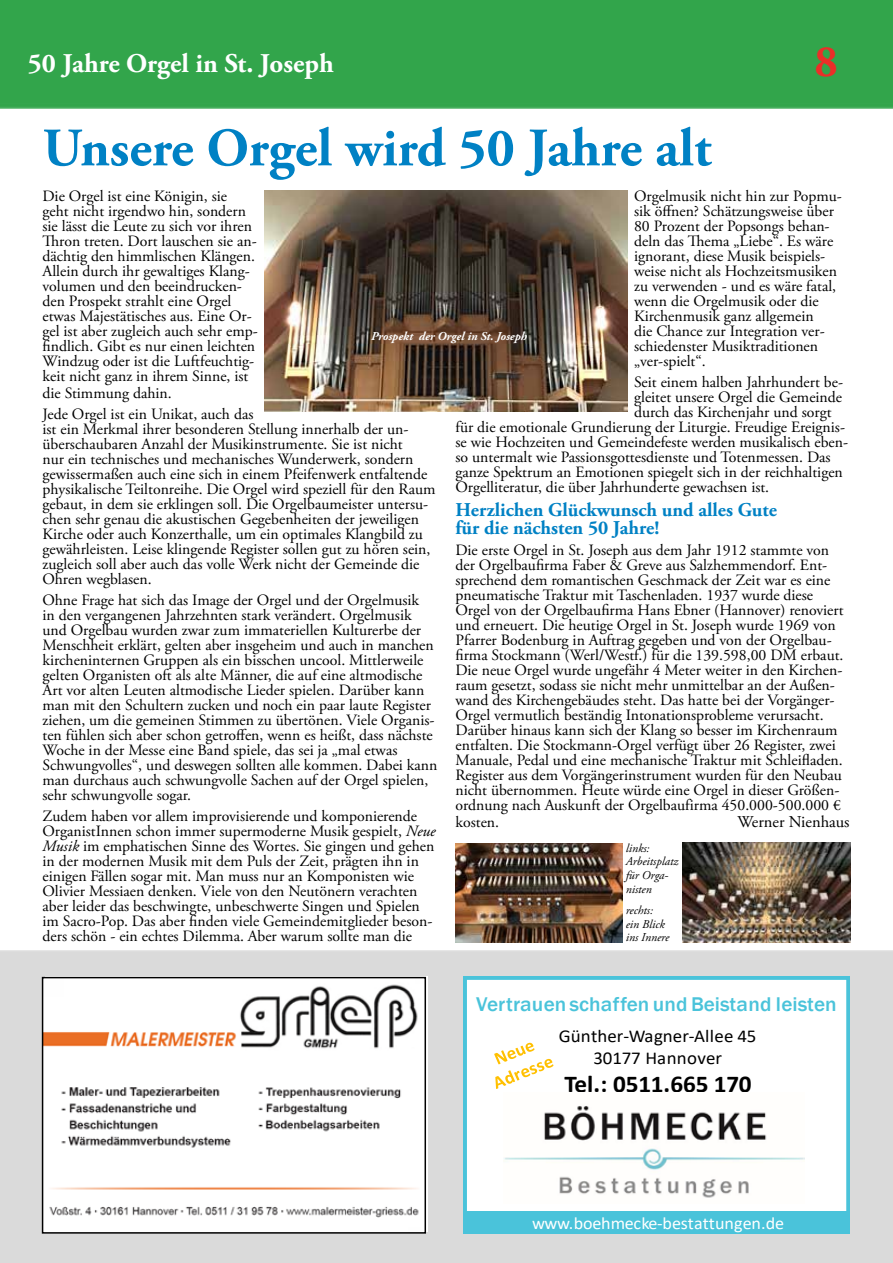
<style>
.page{position:relative;width:893px;height:1263px;background:#fff}
.page>*{position:absolute;margin:0;border:0;box-sizing:border-box;transform-origin:0 0}
.t1{font:700 54px "Adobe Garamond Pro";color:#0081c4}
.t2{font:700 45px "Adobe Garamond Pro";color:#eb2e28}
.t3{font:700 27px "Adobe Garamond Pro";color:#fff}
.t4{font:700 24.15px "Calibri";letter-spacing:-.01em;color:#000;scale:1.04 1}
.t5{font:500 20.4px "Franklin Gothic";letter-spacing:.01em;color:#4ac3da;scale:1.04 1}
.t6{font:700 19.5px/18px "Adobe Garamond Pro";color:#0081c4}
.t7{font:18.15px/21.9px "Calibri";letter-spacing:.005em;color:#000;text-align:center;scale:1.04 1}
.t8{font:17.4px "Calibri";letter-spacing:-.005em;color:#fff;scale:1.04 1}
.t9{font:16.5px "Adobe Garamond Pro";color:#000}
.t10{font:15.75px/15px "Adobe Garamond Pro";color:#000}
.t11{font:italic 12px/13.8px "Adobe Garamond Pro";color:#000}
.t12{font:italic 700 12px "Adobe Garamond Pro";color:#fff}
.s1{font-style:italic}
</style>
<div class="page">
<div style="left:0;top:0;width:893px;height:109px;background:#32a54b"></div>
<div style="left:0;top:950px;width:893px;height:313px;background:#dadada"></div>
<img style="left:45px;top:980px;width:378px;height:250px">
<div style="left:42px;top:977px;width:384px;height:256px;border:2px solid #000"></div>
<div style="left:464px;top:977px;width:385px;height:256px;background:#fff"></div>
<div style="left:465px;top:1211px;width:384px;height:22px;background:#4ac3da"></div>
<svg style="left:494px;top:1043px;width:59px;height:46px;background:#fff3cf"></svg>
<img style="left:503px;top:1093px;width:302px;height:111px">
<img style="left:264px;top:190px;width:363px;height:221px">
<img style="left:456px;top:843px;width:166px;height:99px">
<img style="left:682px;top:843px;width:169px;height:99px">
<h3 class="t3" style="left:28px;top:48px;width:308px">50 Jahre Orgel in St. Joseph</h3>
<h2 class="t2" style="left:815px;top:36px;width:25px">8</h2>
<h1 class="t1" style="left:43px;top:117px;width:670px">Unsere Orgel wird 50 Jahre alt</h1>
<p class="t10" style="left:634px;top:189px;width:209px">Orgelmusik nicht hin zur Popmu&shy;sik öffnen? Schätzungsweise über<br>80 Prozent der Popsongs behan&shy;deln das Thema „Liebe“. Es wäre ignorant, diese Musik beispiels&shy;weise nicht als Hochzeitsmusiken zu verwenden - und es wäre fatal, wenn die Orgelmusik oder die<br>Kirchenmusik ganz allgemein<br>die Chance zur Integration ver&shy;schiedenster Musiktraditionen „ver-spielt“.</p>
<p class="t10" style="left:634px;top:375px;width:211px">Seit einem halben Jahrhundert be-</p>
<p class="t10" style="left:634px;top:390px;width:210px">gleitet unsere Orgel die Gemeinde</p>
<p class="t10" style="left:634px;top:405px;width:199px">durch das Kirchenjahr und sorgt</p>
<p class="t10" style="left:455px;top:420px;width:391px">für die emotionale Grundierung der Liturgie. Freudige Ereignis-</p>
<p class="t10" style="left:455px;top:435px;width:394px">se wie Hochzeiten und Gemeindefeste werden musikalisch eben-</p>
<p class="t10" style="left:455px;top:450px;width:377px">so untermalt wie Passionsgottesdienste und Totenmessen. Das</p>
<p class="t10" style="left:455px;top:465px;width:389px">ganze Spektrum an Emotionen spiegelt sich in der reichhaltigen</p>
<p class="t10" style="left:455px;top:480px;width:315px">Orgelliteratur, die über Jahrhunderte gewachsen ist.</p>
<p class="t6" style="left:455px;top:501px;width:323px">Herzlichen Glückwunsch und alles Gute für die nächsten 50 Jahre!</p>
<p class="t10" style="left:455px;top:543px;width:390px">Die erste Orgel in St. Joseph aus dem Jahr 1912 stammte von der Orgelbaufirma Faber &amp; Greve aus Salzhemmendorf. Ent&shy;sprechend dem romantischen Geschmack der Zeit war es eine pneumatische Traktur mit Taschenladen. 1937 wurde diese Orgel von der Orgelbaufirma Hans Ebner (Hannover) renoviert und erneuert. Die heutige Orgel in St. Joseph wurde 1969 von Pfarrer Bodenburg in Auftrag gegeben und von der Orgelbau&shy;firma Stockmann (Werl/Westf.) für die 139.598,00 DM erbaut.<br>Die neue Orgel wurde ungefähr 4 Meter weiter in den Kirchen&shy;raum gesetzt, sodass sie nicht mehr unmittelbar an der Außen&shy;wand des Kirchengebäudes steht. Das hatte bei der Vorgänger-Orgel vermutlich beständig Intonationsprobleme verursacht.<br>Darüber hinaus kann sich der Klang so besser im Kirchenraum entfalten. Die Stockmann-Orgel verfügt über 26 Register, zwei Manuale, Pedal und eine mechanische Traktur mit Schleifladen.<br>Register aus dem Vorgängerinstrument wurden für den Neubau nicht übernommen. Heute würde eine Orgel in dieser Größen&shy;ordnung nach Auskunft der Orgelbaufirma 450.000-500.000 €</p>
<p class="t10" style="left:455px;top:815px;width:45px">kosten.</p>
<p class="t9" style="left:737px;top:812px;width:114px">Werner Nienhaus</p>
<p class="t10" style="left:43px;top:189px;width:217px">Die Orgel ist eine Königin, sie<br>geht nicht irgendwo hin, sondern sie lässt die Leute zu sich vor ihren Thron treten. Dort lauschen sie an&shy;dächtig den himmlischen Klängen.<br>Allein durch ihr gewaltiges Klang&shy;volumen und den beeindrucken&shy;den Prospekt strahlt eine Orgel etwas Majestätisches aus. Eine Or&shy;gel ist aber zugleich auch sehr emp&shy;findlich. Gibt es nur einen leichten Windzug oder ist die Luftfeuchtig&shy;keit nicht ganz in ihrem Sinne, ist</p>
<p class="t10" style="left:43px;top:383px;width:212px;line-height:21px">die Stimmung dahin.<br>Jede Orgel ist ein Unikat, auch das</p>
<p class="t10" style="left:43px;top:422px;width:395px">ist ein Merkmal ihrer besonderen Stellung innerhalb der un&shy;überschaubaren Anzahl der Musikinstrumente. Sie ist nicht<br>nur ein technisches und mechanisches Wunderwerk, sondern gewissermaßen auch eine sich in einem Pfeifenwerk entfaltende physikalische Teiltonreihe. Die Orgel wird speziell für den Raum gebaut, in dem sie erklingen soll. Die Orgelbaumeister untersu&shy;chen sehr genau die akustischen Gegebenheiten der jeweiligen Kirche oder auch Konzerthalle, um ein optimales Klangbild zu gewährleisten. Leise klingende Register sollen gut zu hören sein, zugleich soll aber auch das volle Werk nicht der Gemeinde die Ohren wegblasen.</p>
<p class="t10" style="left:43px;top:593px;width:396px">Ohne Frage hat sich das Image der Orgel und der Orgelmusik<br>in den vergangenen Jahrzehnten stark verändert. Orgelmusik und Orgelbau wurden zwar zum immateriellen Kulturerbe der Menschheit erklärt, gelten aber insgeheim und auch in manchen kircheninternen Gruppen als ein bisschen uncool. Mittlerweile gelten Organisten oft als alte Männer, die auf eine altmodische Art vor alten Leuten altmodische Lieder spielen. Darüber kann man mit den Schultern zucken und noch ein paar laute Register ziehen, um die gemeinen Stimmen zu übertönen. Viele Organis&shy;ten fühlen sich aber schon getroffen, wenn es heißt, dass nächste Woche in der Messe eine Band spiele, das sei ja „mal etwas Schwungvolles“, und deswegen sollten alle kommen. Dabei kann man durchaus auch schwungvolle Sachen auf der Orgel spielen, sehr schwungvolle sogar.</p>
<p class="t10" style="left:43px;top:809px;width:395px">Zudem haben vor allem improvisierende und komponierende OrganistInnen schon immer supermoderne Musik gespielt, <span class="s1">Neue Musik</span> im emphatischen Sinne des Wortes. Sie gingen und gehen in der modernen Musik mit dem Puls der Zeit, prägten ihn in einigen Fällen sogar mit. Man muss nur an Komponisten wie Olivier Messiaen denken. Viele von den Neutönern verachten aber leider das beschwingte, unbeschwerte Singen und Spielen im Sacro-Pop. Das aber finden viele Gemeindemitglieder beson&shy;ders schön - ein echtes Dilemma. Aber warum sollte man die</p>
<p class="t12" style="left:371px;top:330px;width:157px">Prospekt der Orgel in St. Joseph</p>
<p class="t11" style="left:626px;top:841px;width:54px">links:<br>Arbeitsplatz für Orga&shy;nisten</p>
<p class="t11" style="left:626px;top:904px;width:45px">rechts: ein Blick ins Innere</p>
<p class="t5" style="left:476px;top:992px;width:348px">Vertrauen schaffen und Beistand leisten</p>
<p class="t7" style="left:559px;top:1025px;width:191px">Günther-Wagner-Allee 45<br>30177 Hannover</p>
<h3 class="t4" style="left:564px;top:1067px;width:182px">Tel.: 0511.665 170</h3>
<p class="t8" style="left:532px;top:1211px;width:244px">www.boehmecke-bestattungen.de</p>
</div>
